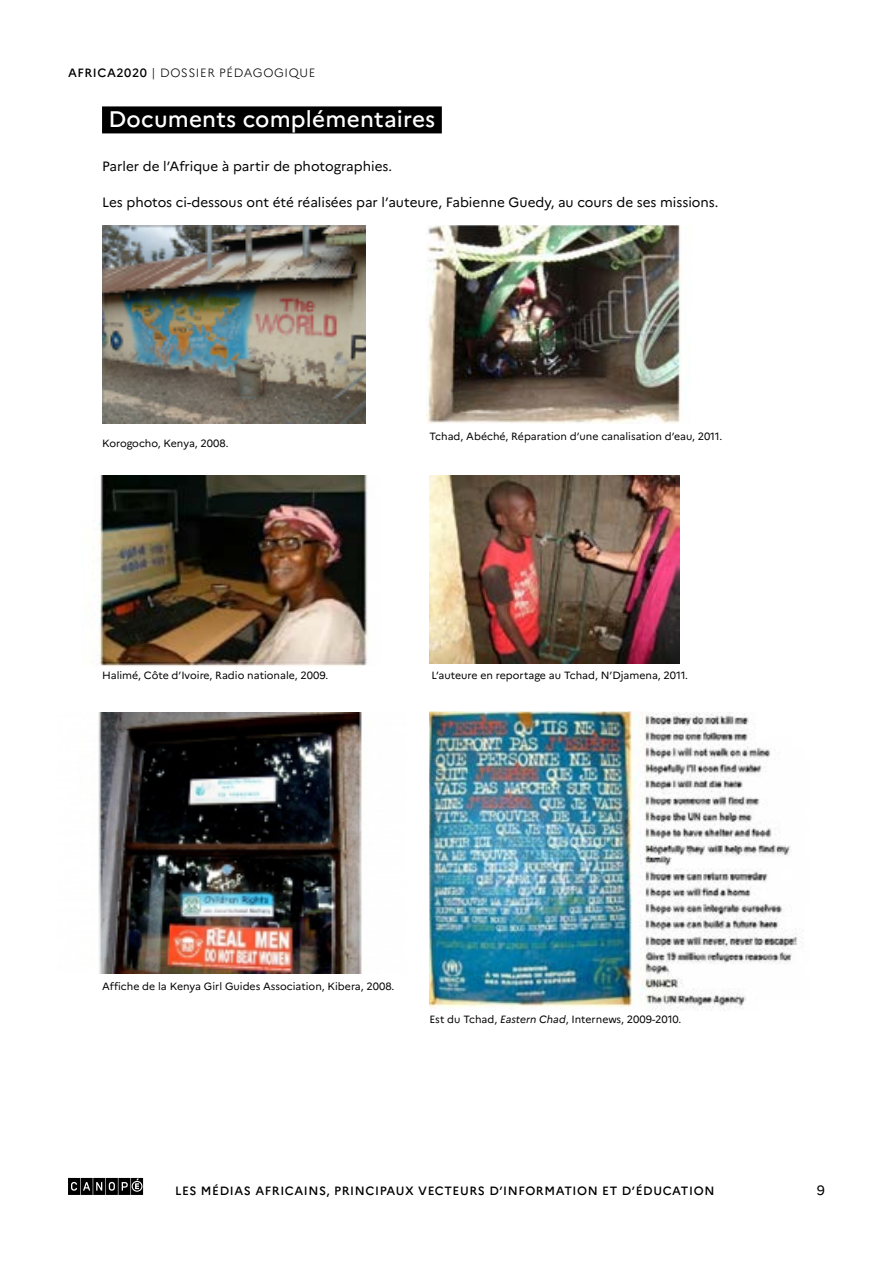
<style>
.page{position:relative;width:893px;height:1263px;background:#fff}
.page>*{position:absolute;margin:0;border:0;box-sizing:border-box;transform-origin:0 0}
.t1{font:500 22.5px "Marianne";letter-spacing:.01em;color:#fff}
.t2{font:13.5px "Marianne";color:#000}
.t3{font:500 12px "Marianne";letter-spacing:.05em;color:#000}
.t4{font:300 12px "Marianne";letter-spacing:.05em;color:#000}
.t5{font:10.5px "Marianne";color:#000}
.s1{font-weight:500}
.s2{font-style:italic}
</style>
<div class="page">
<svg style="left:68px;top:1178px;width:75px;height:17px"></svg>
<div style="left:102px;top:106px;width:340px;height:27px;background:#000"></div>
<img style="left:426px;top:225px;width:255px;height:198px">
<img style="left:102px;top:225px;width:264px;height:198px">
<img style="left:98px;top:475px;width:270px;height:191px">
<img style="left:429px;top:475px;width:250px;height:189px">
<img style="left:98px;top:712px;width:264px;height:262px">
<img style="left:429px;top:711px;width:208px;height:298px">
<img style="left:639px;top:712px;width:165px;height:297px">
<p class="t4" style="left:68px;top:65px;width:249px"><span class="s1">AFRICA2020</span> | DOSSIER PÉDAGOGIQUE</p>
<h1 class="t1" style="left:108px;top:106px;width:328px">DOCUMENTS COMPLÉMENTAIRES</h1>
<p class="t2" style="left:102px;top:158px;width:291px">Parler de l’Afrique à partir de photographies.</p>
<p class="t2" style="left:102px;top:194px;width:618px">Les photos ci-dessous ont été réalisées par l’auteure, Fabienne Guedy, au cours de ses missions.</p>
<p class="t5" style="left:102px;top:437px;width:128px">Korogocho, Kenya, 2008.</p>
<p class="t5" style="left:429px;top:430px;width:294px">Tchad, Abéché, Réparation d’une canalisation d’eau, 2011.</p>
<p class="t5" style="left:102px;top:669px;width:228px">Halimé, Côte d’Ivoire, Radio nationale, 2009.</p>
<p class="t5" style="left:432px;top:669px;width:258px">L’auteure en reportage au Tchad, N’Djamena, 2011.</p>
<p class="t5" style="left:102px;top:980px;width:294px">Affiche de la Kenya Girl Guides Association, Kibera, 2008.</p>
<p class="t5" style="left:429px;top:1012px;width:253px">Est du Tchad, <span class="s2">Eastern Chad</span>, Internews, 2009-2010.</p>
<p class="t3" style="left:175px;top:1183px;width:35px">LES MÉDIAS</p>
<p class="t3" style="left:255px;top:1183px;width:9px">AFRICAI</p>
<p class="t3" style="left:308px;top:1183px;width:66px">NS, PRI NCIPAU</p>
<p class="t3" style="left:405px;top:1183px;width:57px">X VECTEURS</p>
<p class="t3" style="left:489px;top:1183px;width:39px">D’INFORMA</p>
<p class="t3" style="left:564px;top:1183px;width:82px">TION ET D’ÉDUCA</p>
<p class="t3" style="left:681px;top:1183px;width:35px">TION</p>
<p class="t2" style="left:817px;top:1182px;width:10px">9</p>
</div>
